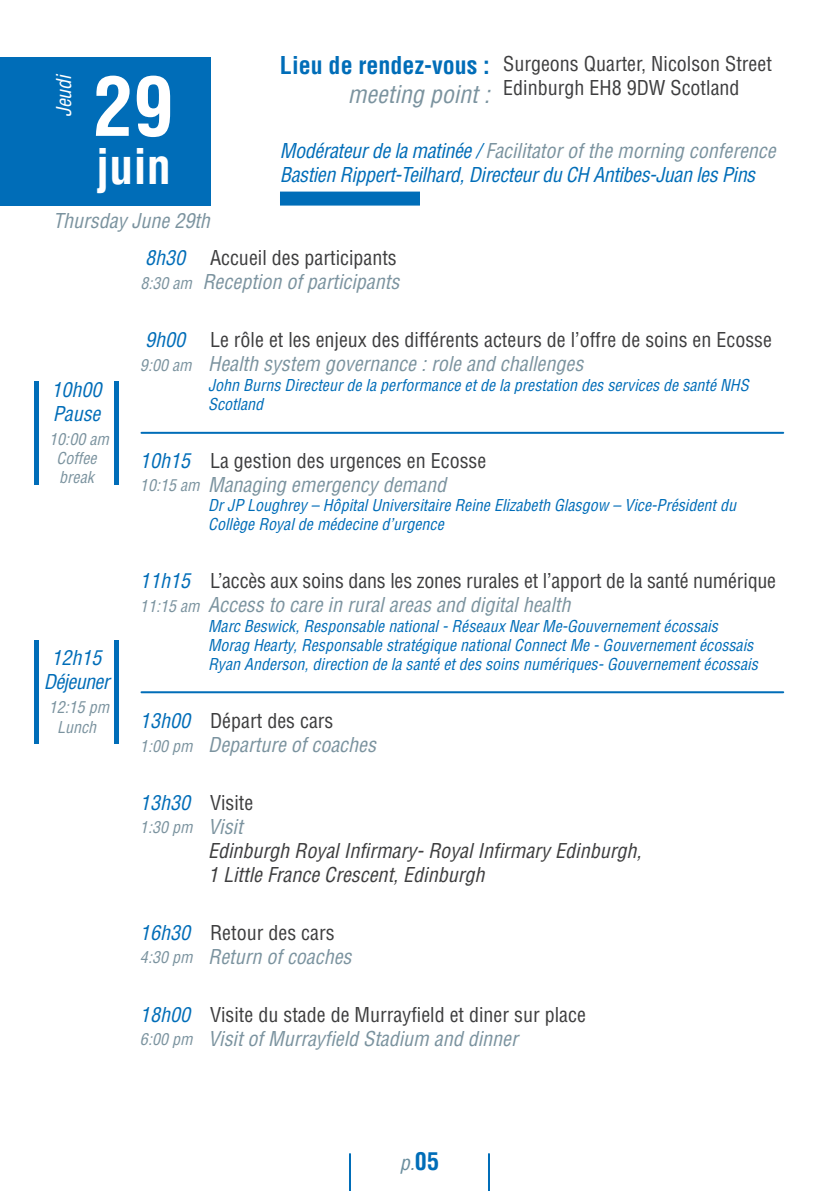
<style>
.page{position:relative;width:840px;height:1191px;background:#fff}
.page>*{position:absolute;margin:0;border:0;box-sizing:border-box;transform-origin:0 0}
.t1{font:700 condensed 80px "Helvetica LT Std";color:#fff}
.t2{font:700 condensed 48px "Helvetica LT Std";color:#fff}
.t3{font:700 condensed 24px "Helvetica LT Std";color:#006db8}
.t4{font:italic condensed 24px "Helvetica LT Std";color:#7b939f}
.t5{font:condensed 20px/24px "Helvetica LT Std";color:#3e3e3f}
.t6{font:italic condensed 20px "Helvetica LT Std";color:#7b939f}
.t7{font:italic condensed 20px "Helvetica LT Std";letter-spacing:-.02em;color:#006db8}
.t8{font:italic condensed 20px "Helvetica LT Std";color:#3e3e3f}
.t9{font:italic condensed 20px "Helvetica LT Std";color:#fff}
.t10{font:italic condensed 20px "Helvetica LT Std";color:#6a8e9e}
.t11{font:italic condensed 16px/19.2px "Helvetica LT Std";color:#006db8}
.t12{font:italic condensed 16px/19.2px "Helvetica LT Std";color:#7b939f;text-align:center}
.s1{color:#006db8}
.s2{font-style:italic;color:#006db8}
.s3{font-weight:700;font-style:normal;font-size:24px;color:#006db8}
</style>
<div class="page">
<hr style="left:349px;top:1154px;width:2px;height:37px;background:#006db8">
<hr style="left:487px;top:1154px;width:2px;height:37px;background:#006db8">
<div style="left:0;top:57px;width:210px;height:149px;background:#006db8"></div>
<div style="left:280px;top:192px;width:140px;height:14px;background:#006db8"></div>
<hr style="left:141px;top:432px;width:641px;height:2px;background:#006db8">
<hr style="left:141px;top:691px;width:641px;height:2px;background:#006db8">
<div style="left:34px;top:381px;width:5px;height:103px;background:#006db8"></div>
<div style="left:34px;top:640px;width:5px;height:103px;background:#006db8"></div>
<div style="left:114px;top:381px;width:5px;height:103px;background:#006db8"></div>
<div style="left:114px;top:640px;width:5px;height:103px;background:#006db8"></div>
<p class="t9" style="left:51px;top:117px;width:45px;rotate:-90deg">Jeudi</p>
<p class="t1" style="left:93px;top:57px;width:81px">29</p>
<p class="t2" style="left:96px;top:136px;width:76px">juin</p>
<p class="t6" style="left:53px;top:209px;width:158px">Thursday June 29th</p>
<p class="t3" style="left:280px;top:50px;width:211px">Lieu de rendez-vous :</p>
<p class="t4" style="left:347px;top:79px;width:143px">meeting point :</p>
<p class="t5" style="left:503px;top:52px;width:270px">Surgeons Quarter, Nicolson Street<br>Edinburgh EH8 9DW Scotland</p>
<p class="t6" style="left:280px;top:138px;width:497px"><span class="s1">Modérateur de la matinée /</span> Facilitator of the morning conference</p>
<p class="t7" style="left:280px;top:162px;width:476px">Bastien Rippert-Teilhard, Directeur du CH Antibes-Juan les Pins</p>
<p class="t7" style="left:52px;top:377px;width:51px">10h00</p>
<p class="t7" style="left:53px;top:401px;width:49px">Pause</p>
<p class="t12" style="left:49px;top:429px;width:61px">10:00 am<br>Coffee</p>
<p class="t12" style="left:59px;top:468px;width:36px">break</p>
<p class="t7" style="left:52px;top:645px;width:51px">12h15</p>
<p class="t7" style="left:44px;top:669px;width:67px">Déjeuner</p>
<p class="t12" style="left:49px;top:698px;width:62px">12:15 pm<br>Lunch</p>
<p class="t7" style="left:145px;top:245px;width:41px">8h30</p>
<p class="t5" style="left:210px;top:246px;width:188px">Accueil des participants</p>
<p class="t6" style="left:202px;top:269px;width:198px">Reception of participants</p>
<p class="t7" style="left:145px;top:327px;width:41px">9h00</p>
<p class="t5" style="left:210px;top:328px;width:563px">Le rôle et les enjeux des différents acteurs de l’offre de soins en Ecosse</p>
<p class="t6" style="left:208px;top:351px;width:376px">Health system governance : role and challenges</p>
<p class="t11" style="left:208px;top:375px;width:541px">John Burns Directeur de la performance et de la prestation des services de santé NHS<br>Scotland</p>
<p class="t12" style="left:140px;top:274px;width:53px">8:30 am</p>
<p class="t12" style="left:140px;top:355px;width:53px">9:00 am</p>
<p class="t5" style="left:140px;top:448px;width:347px"><span class="s2">10h15</span> La gestion des urgences en Ecosse</p>
<p class="t6" style="left:208px;top:472px;width:239px">Managing emergency demand</p>
<p class="t11" style="left:208px;top:496px;width:529px">Dr JP Loughrey – Hôpital Universitaire Reine Elizabeth Glasgow – Vice-Président du<br>Collège Royal de médecine d’urgence</p>
<p class="t5" style="left:140px;top:569px;width:637px"><span class="s2">11h15</span> L’accès aux soins dans les zones rurales et l’apport de la santé numérique</p>
<p class="t6" style="left:208px;top:592px;width:364px">Access to care in rural areas and digital health</p>
<p class="t11" style="left:208px;top:616px;width:511px">Marc Beswick, Responsable national - Réseaux Near Me-Gouvernement écossais</p>
<p class="t11" style="left:208px;top:635px;width:546px">Morag Hearty, Responsable stratégique national Connect Me - Gouvernement écossais</p>
<p class="t11" style="left:208px;top:654px;width:551px">Ryan Anderson, direction de la santé et des soins numériques- Gouvernement écossais</p>
<p class="t5" style="left:140px;top:708px;width:195px"><span class="s2">13h00</span> Départ des cars</p>
<p class="t6" style="left:208px;top:732px;width:169px">Departure of coaches</p>
<p class="t5" style="left:140px;top:790px;width:115px"><span class="s2">13h30</span> Visite</p>
<p class="t6" style="left:208px;top:814px;width:36px">Visit</p>
<p class="t8" style="left:208px;top:838px;width:434px">Edinburgh Royal Infirmary- Royal Infirmary Edinburgh,</p>
<p class="t8" style="left:208px;top:862px;width:278px">1 Little France Crescent, Edinburgh</p>
<p class="t5" style="left:140px;top:920px;width:196px"><span class="s2">16h30</span> Retour des cars</p>
<p class="t6" style="left:208px;top:944px;width:145px">Return of coaches</p>
<p class="t12" style="left:140px;top:476px;width:61px">10:15 am</p>
<p class="t12" style="left:140px;top:597px;width:61px">11:15 am</p>
<p class="t12" style="left:140px;top:736px;width:54px">1:00 pm</p>
<p class="t12" style="left:140px;top:817px;width:54px">1:30 pm</p>
<p class="t12" style="left:140px;top:948px;width:54px">4:30 pm</p>
<p class="t5" style="left:140px;top:1002px;width:447px"><span class="s2">18h00</span> Visite du stade de Murrayfield et diner sur place</p>
<p class="t6" style="left:208px;top:1026px;width:311px">Visit of Murrayfield Stadium and dinner</p>
<p class="t12" style="left:140px;top:1030px;width:54px">6:00 pm</p>
<p class="t10" style="left:400px;top:1150px;width:40px">p.<span class="s3">05</span></p>
</div>
